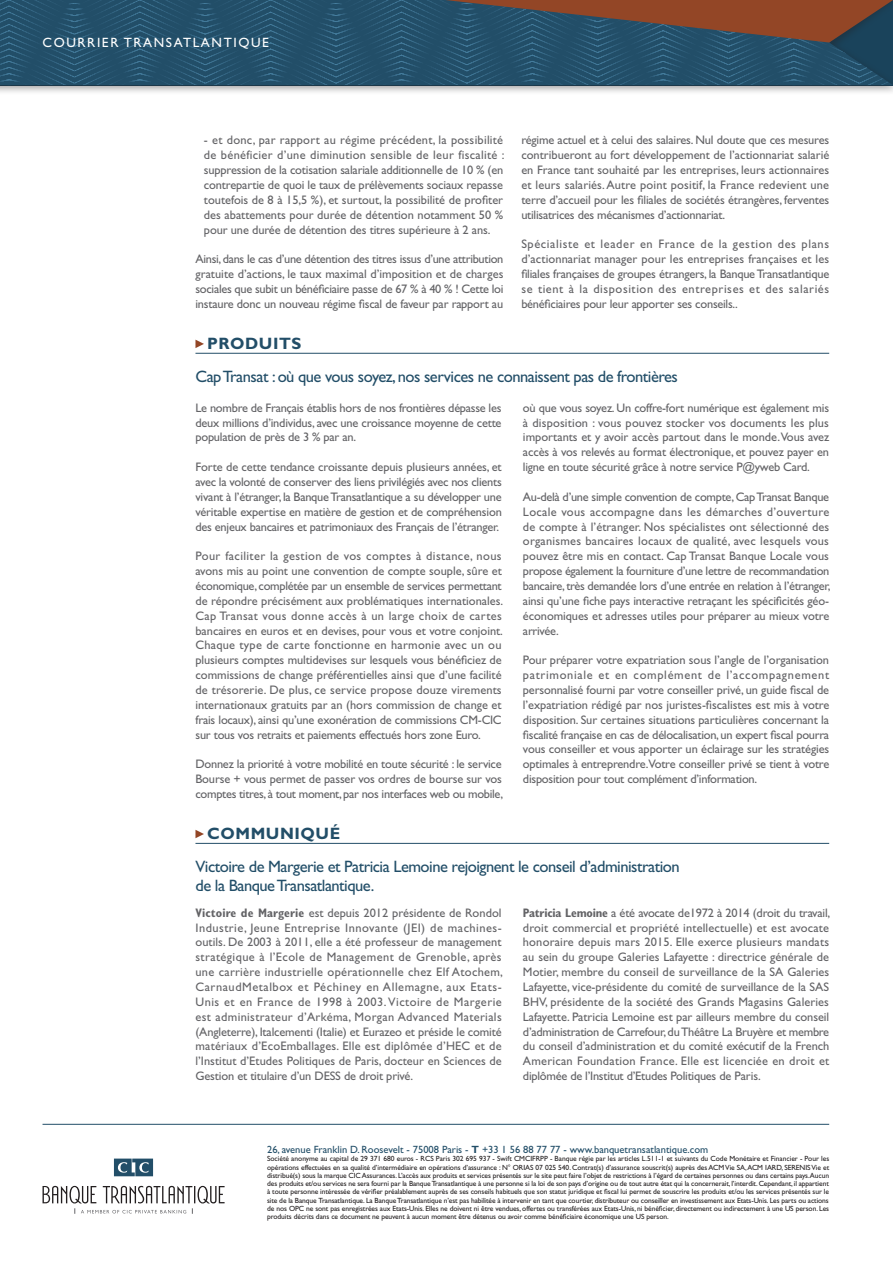
<style>
.page{position:relative;width:893px;height:1263px;background:#fff}
.page>*{position:absolute;margin:0;border:0;box-sizing:border-box;transform-origin:0 0}
.t1{font:16.5px/18.5px "Gill Sans Std";letter-spacing:-.03em;color:#224e68}
.t2{font:700 16.5px "Gill Sans Std";letter-spacing:.035em;color:#224e68}
.t3{font:13.5px "Gill Sans Std";letter-spacing:.12em;color:#fff}
.t4{font:12.3px/14.9px "Gill Sans Std";letter-spacing:-.01em;color:#636366;text-align:justify}
.t5{font:10.5px "Gill Sans Std";color:#224e68}
.t6{font:7.5px/8.2px "Gill Sans Std";letter-spacing:-.01em;color:#231f20}
.s1{font-weight:700;font-stretch:condensed}
.s2{font-weight:700}
</style>
<div class="page">
<div style="left:0;top:0;width:893px;height:95px;background:#231f20;opacity:.4"></div>
<svg style="left:0;top:0;width:893px;height:85px;background:#24516c"></svg>
<svg style="left:445px;top:0;width:448px;height:43px;background:#5a4a48"></svg>
<hr style="left:43px;top:1124px;width:786px;height:1px;background:#224e68">
<svg style="left:113px;top:1159px;width:41px;height:18px"></svg>
<svg style="left:114px;top:1158px;width:39px;height:18px"></svg>
<svg style="left:43px;top:1186px;width:182px;height:28px"></svg>
<hr style="left:195px;top:353px;width:634px;height:1px;background:#224e68">
<svg style="left:195px;top:340px;width:9px;height:8px"></svg>
<hr style="left:195px;top:843px;width:634px;height:1px;background:#224e68">
<svg style="left:195px;top:830px;width:9px;height:8px"></svg>
<p class="t3" style="left:43px;top:35px;width:228px">Courrier Transatlantique</p>
<p class="t4" style="left:204px;top:133px;width:302px;text-align:left">- et donc, par rapport au régime précédent, la possibilité de bénéficier d’une diminution sensible de leur fiscalité : suppression de la cotisation salariale additionnelle de 10 % (en contrepartie de quoi le taux de prélèvements sociaux repasse toutefois de 8 à 15,5 %), et surtout, la possibilité de profiter des abattements pour durée de détention notamment 50 % pour une durée de détention des titres supérieure à 2 ans.</p>
<p class="t4" style="left:195px;top:252px;width:309px">Ainsi, dans le cas d’une détention des titres issus d’une attribution gratuite d’actions, le taux maximal d’imposition et de charges sociales que subit un bénéficiaire passe de 67 % à 40 % ! Cette loi instaure donc un nouveau régime fiscal de faveur par rapport au</p>
<p class="t4" style="left:521px;top:133px;width:309px">régime actuel et à celui des salaires. Nul doute que ces mesures contribueront au fort développement de l’actionnariat salarié en France tant souhaité par les entreprises, leurs actionnaires et leurs salariés. Autre point positif, la France redevient une terre d’accueil pour les filiales de sociétés étrangères, ferventes utilisatrices des mécanismes d’actionnariat.</p>
<p class="t4" style="left:521px;top:237px;width:309px">Spécialiste et leader en France de la gestion des plans d’actionnariat manager pour les entreprises françaises et les filiales françaises de groupes étrangers, la Banque Transatlantique se tient à la disposition des entreprises et des salariés bénéficiaires pour leur apporter ses conseils..</p>
<h1 class="t2" style="left:207px;top:333px;width:96px">PRODUITS</h1>
<h1 class="t1" style="left:195px;top:367px;width:484px">Cap Transat : où que vous soyez, nos services ne connaissent pas de frontières</h1>
<p class="t4" style="left:195px;top:400px;width:308px">Le nombre de Français établis hors de nos frontières dépasse les deux millions d’individus, avec une croissance moyenne de cette population de près de 3 % par an.</p>
<p class="t4" style="left:195px;top:460px;width:308px">Forte de cette tendance croissante depuis plusieurs années, et avec la volonté de conserver des liens privilégiés avec nos clients vivant à l’étranger, la Banque Transatlantique a su développer une véritable expertise en matière de gestion et de compréhension des enjeux bancaires et patrimoniaux des Français de l’étranger.</p>
<p class="t4" style="left:195px;top:549px;width:309px;text-align:left">Pour faciliter la gestion de vos comptes à distance, nous avons mis au point une convention de compte souple, sûre et économique, complétée par un ensemble de services permettant de répondre précisément aux problématiques internationales.<br>Cap Transat vous donne accès à un large choix de cartes bancaires en euros et en devises, pour vous et votre conjoint.<br>Chaque type de carte fonctionne en harmonie avec un ou plusieurs comptes multidevises sur lesquels vous bénéficiez de commissions de change préférentielles ainsi que d’une facilité de trésorerie. De plus, ce service propose douze virements internationaux gratuits par an (hors commission de change et frais locaux), ainsi qu’une exonération de commissions CM-CIC sur tous vos retraits et paiements effectués hors zone Euro.</p>
<p class="t4" style="left:195px;top:757px;width:309px">Donnez la priorité à votre mobilité en toute sécurité : le service Bourse + vous permet de passer vos ordres de bourse sur vos comptes titres, à tout moment, par nos interfaces web ou mobile,</p>
<p class="t4" style="left:523px;top:400px;width:308px">où que vous soyez. Un coffre-fort numérique est également mis à disposition : vous pouvez stocker vos documents les plus importants et y avoir accès partout dans le monde.Vous avez accès à vos relevés au format électronique, et pouvez payer en ligne en toute sécurité grâce à notre service P@yweb Card.</p>
<p class="t4" style="left:523px;top:489px;width:309px;text-align:left">Au-delà d’une simple convention de compte, Cap Transat Banque Locale vous accompagne dans les démarches d’ouverture de compte à l’étranger. Nos spécialistes ont sélectionné des organismes bancaires locaux de qualité, avec lesquels vous pouvez être mis en contact. Cap Transat Banque Locale vous propose également la fourniture d’une lettre de recommandation bancaire, très demandée lors d’une entrée en relation à l’étranger, ainsi qu’une fiche pays interactive retraçant les spécificités géo&shy;économiques et adresses utiles pour préparer au mieux votre arrivée.</p>
<p class="t4" style="left:523px;top:653px;width:308px">Pour préparer votre expatriation sous l’angle de l’organisation patrimoniale et en complément de l’accompagnement personnalisé fourni par votre conseiller privé, un guide fiscal de l’expatriation rédigé par nos juristes-fiscalistes est mis à votre disposition. Sur certaines situations particulières concernant la fiscalité française en cas de délocalisation, un expert fiscal pourra vous conseiller et vous apporter un éclairage sur les stratégies optimales à entreprendre.Votre conseiller privé se tient à votre disposition pour tout complément d’information.</p>
<h1 class="t2" style="left:205px;top:823px;width:137px">COMMUNIQUÉ</h1>
<h1 class="t1" style="left:195px;top:857px;width:486px">Victoire de Margerie et Patricia Lemoine rejoignent le conseil d’administration de la Banque Transatlantique.</h1>
<p class="t4" style="left:195px;top:905px;width:309px"><span class="s1">Victoire de Margerie</span> est depuis 2012 présidente de Rondol Industrie, Jeune Entreprise Innovante (JEI) de machines&shy;outils. De 2003 à 2011, elle a été professeur de management stratégique à l’Ecole de Management de Grenoble, après une carrière industrielle opérationnelle chez Elf Atochem, CarnaudMetalbox et Péchiney en Allemagne, aux Etats-Unis et en France de 1998 à 2003. Victoire de Margerie est administrateur d’Arkéma, Morgan Advanced Materials (Angleterre), Italcementi (Italie) et Eurazeo et préside le comité matériaux d’EcoEmballages. Elle est diplômée d’HEC et de l’Institut d’Etudes Politiques de Paris, docteur en Sciences de Gestion et titulaire d’un DESS de droit privé.</p>
<p class="t4" style="left:523px;top:905px;width:309px;text-align:left"><span class="s1">Patricia Lemoine</span> a été avocate de1972 à 2014 (droit du travail, droit commercial et propriété intellectuelle) et est avocate honoraire depuis mars 2015. Elle exerce plusieurs mandats au sein du groupe Galeries Lafayette : directrice générale de Motier, membre du conseil de surveillance de la SA Galeries Lafayette, vice-présidente du comité de surveillance de la SAS BHV, présidente de la société des Grands Magasins Galeries Lafayette. Patricia Lemoine est par ailleurs membre du conseil d’administration de Carrefour, du Théâtre La Bruyère et membre du conseil d’administration et du comité exécutif de la French American Foundation France. Elle est licenciée en droit et diplômée de l’Institut d’Etudes Politiques de Paris.</p>
<p class="t5" style="left:267px;top:1143px;width:443px">26, avenue Franklin D. Roosevelt - 75008 Paris - <span class="s2">T</span> +33 1 56 88 77 77 - www.banquetransatlantique.com</p>
<p class="t6" style="left:267px;top:1155px;width:564px">Société anonyme au capital de 29 371 680 euros - RCS Paris 302 695 937 - Swift CMCIFRPP - Banque régie par les articles L.511-1 et suivants du Code Monétaire et Financier - Pour les opérations effectuées en sa qualité d’intermédiaire en opérations d’assurance : N° ORIAS</p>
<p class="t6" style="left:536px;top:1163px;width:254px">07 025 540. Contrat(s) d’assurance souscrit(s) auprès des ACM Vie SA, ACM IARD, SERENIS</p>
<p class="t6" style="left:267px;top:1163px;width:564px;text-align:justify;text-indent:544px">Vie et distribué(s) sous la marque CIC Assurances. L’accès aux produits et services présentés sur le site peut faire l’objet de restrictions à l’égard de certaines personnes ou dans certains pays.Aucun des produits et/ou services ne sera fourni par la Banque Transatlantique à une personne si la loi de son pays d’origine ou de tout autre état qui la concernerait, l’interdit. Cependant, il appartient à toute personne intéressée de vérifier préalablement auprès de ses conseils habituels que son statut juridique et fiscal lui permet de souscrire les produits et/ou les services présentés sur le site de la Banque Transatlantique. La Banque Transatlantique n’est pas habilitée à intervenir en tant que courtier, distributeur ou conseiller en investissement aux Etats-Unis. Les parts ou actions de nos OPC ne sont pas enregistrées aux Etats‑U nis. Elles ne doivent ni être vendues, offertes ou transférées aux Etats-Unis, ni bénéficier, directement ou indirectement à une US person. Les produits décrits dans ce document ne peuvent à aucun moment être détenus ou avoir comme bénéficiaire économique une US person.</p>
</div>
